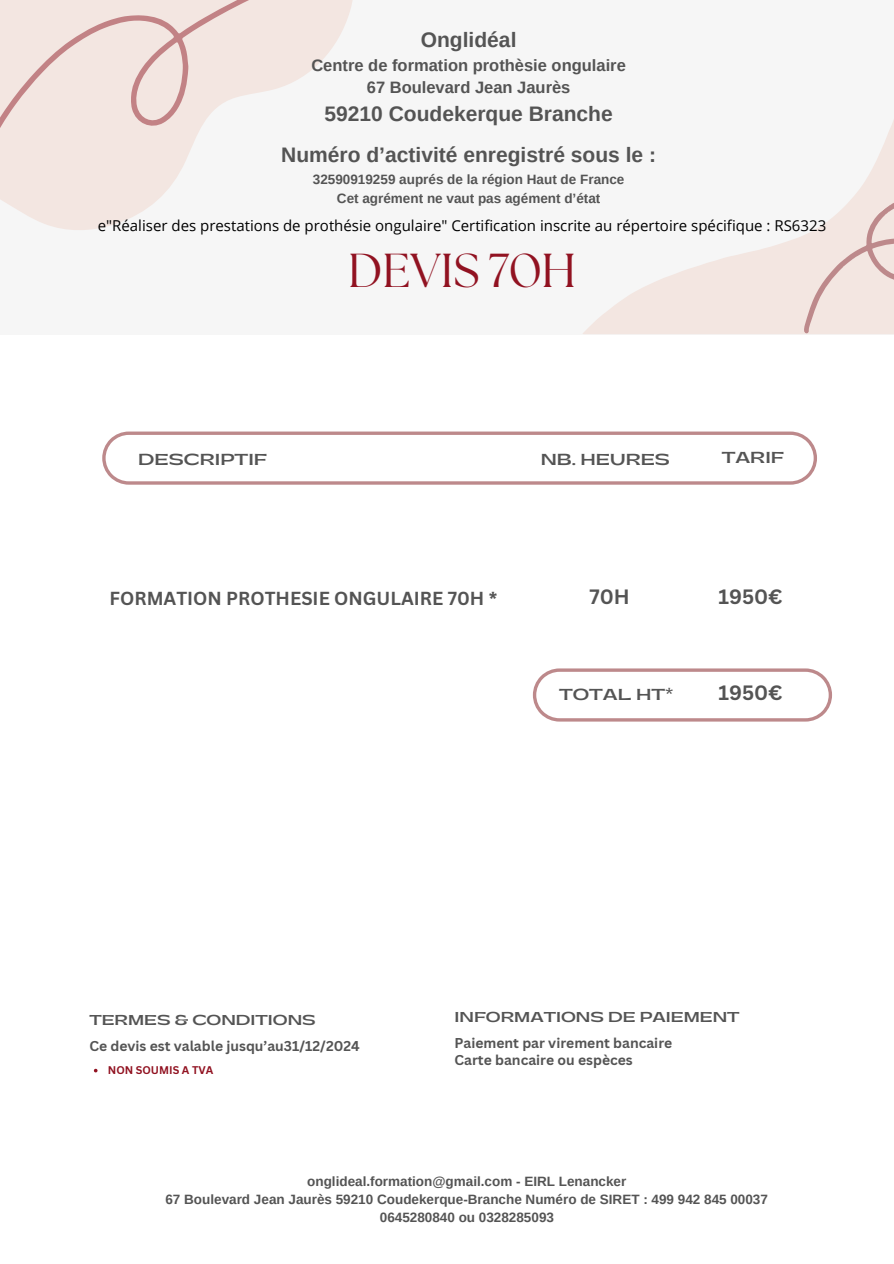
<style>
.page{position:relative;width:894px;height:1264px;background:#fff}
.page>*{position:absolute;margin:0;border:0;box-sizing:border-box;transform-origin:0 0}
.t1{font:47.55px "The Seasons";color:#911221}
.t2{font:700 21px "Arimo";color:#545454}
.t3{font:700 20.25px "Canva Sans";color:#545454}
.t4{font:700 18.3px "Canva Sans";color:#545454}
.t5{font:700 16.5px "Arimo";color:#545454}
.t6{font:15px "Open Sans";color:#000}
.t7{font:700 15px "Gatwick";color:#545454}
.t8{font:700 13.8px "Canva Sans";color:#545454}
.t9{font:700 13.5px "Arimo";color:#545454}
.t10{font:700 13.5px "Gatwick";color:#545454}
.t11{font:700 10.8px "Canva Sans";color:#911221}
</style>
<div class="page">
<div style="left:0;top:0;width:893px;height:335px;background:#f6f6f6"></div>
<svg style="left:583px;top:123px;width:310px;height:211px"></svg>
<svg style="left:31px;top:0;width:322px;height:230px"></svg>
<svg style="left:0;top:0;width:314px;height:217px;fill:#f3e6e1"></svg>
<svg style="left:775px;top:168px;width:118px;height:166px"></svg>
<svg style="left:102px;top:431px;width:714px;height:53px"></svg>
<svg style="left:532px;top:668px;width:299px;height:53px"></svg>
<p class="t2" style="left:420px;top:28px;width:97px">Onglidéal</p>
<p class="t5" style="left:311px;top:56px;width:316px">Centre de formation prothèsie ongulaire</p>
<p class="t5" style="left:367px;top:78px;width:205px">67 Boulevard Jean Jaurès</p>
<p class="t2" style="left:324px;top:102px;width:290px">59210 Coudekerque Branche</p>
<p class="t2" style="left:281px;top:143px;width:376px">Numéro d’activité enregistré sous le :</p>
<p class="t9" style="left:313px;top:172px;width:313px">32590919259 auprés de la région Haut de France</p>
<p class="t9" style="left:337px;top:191px;width:265px">Cet agrément ne vaut pas agément d’état</p>
<p class="t6" style="left:98px;top:215px;width:729px">e"Réaliser des prestations de prothésie ongulaire" Certification inscrite au répertoire spécifique : RS6323</p>
<p class="t1" style="left:348px;top:249px;width:229px">DEVIS 70H</p>
<p class="t7" style="left:138px;top:452px;width:130px">DESCRIPTIF</p>
<p class="t7" style="left:540px;top:452px;width:131px">NB. HEURES</p>
<p class="t7" style="left:721px;top:450px;width:64px">TARIF</p>
<p class="t4" style="left:109px;top:585px;width:389px">FORMATION PROTHESIE ONGULAIRE 70H *</p>
<p class="t3" style="left:589px;top:582px;width:42px">70H</p>
<p class="t3" style="left:718px;top:582px;width:65px">1950€</p>
<p class="t7" style="left:559px;top:686px;width:116px">TOTAL HT*</p>
<p class="t3" style="left:718px;top:678px;width:65px">1950€</p>
<p class="t10" style="left:89px;top:1012px;width:228px">TERMES &amp; CONDITIONS</p>
<p class="t10" style="left:454px;top:1010px;width:286px">INFORMATIONS DE PAIEMENT</p>
<p class="t8" style="left:89px;top:1036px;width:272px">Ce devis est valable jusqu’au31/12/2024</p>
<p class="t11" style="left:108px;top:1062px;width:107px">NON SOUMIS A TVA</p>
<p class="t8" style="left:454px;top:1033px;width:219px">Paiement par virement bancaire</p>
<p class="t8" style="left:454px;top:1050px;width:180px">Carte bancaire ou espèces</p>
<p class="t9" style="left:307px;top:1174px;width:320px">onglideal.formation@gmail.com - EIRL Lenancker</p>
<p class="t9" style="left:165px;top:1192px;width:604px">67 Boulevard Jean Jaurès 59210 Coudekerque-Branche Numéro de SIRET : 499 942 845 00037</p>
<p class="t9" style="left:380px;top:1210px;width:176px">0645280840 ou 0328285093</p>
</div>
